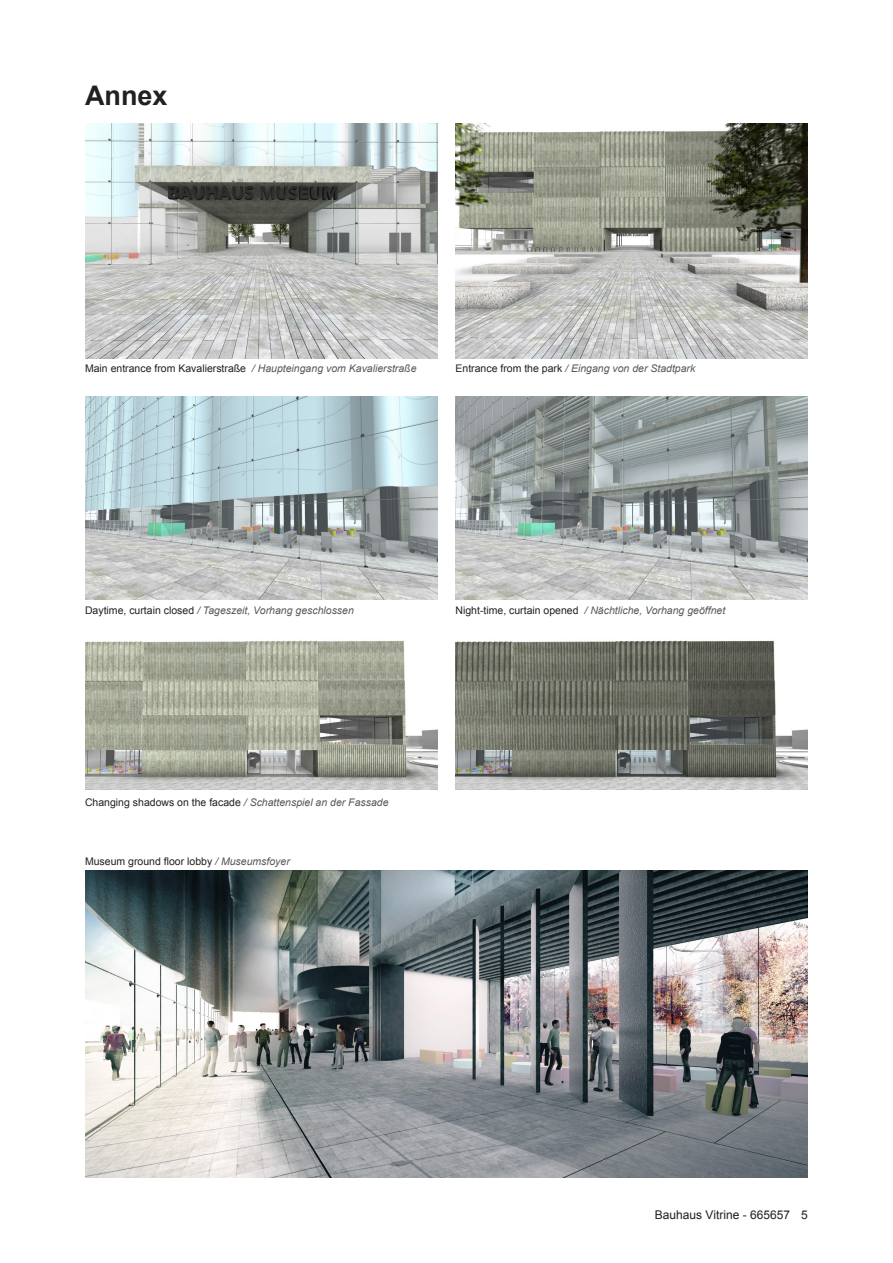
<style>
.page{position:relative;width:893px;height:1263px;background:#fff}
.page>*{position:absolute;margin:0;border:0;box-sizing:border-box;transform-origin:0 0}
.text{font:700 27px "Arial";color:#231f20}
.t1{font:12px "Arial";color:#231f20}
.text-2{font:10.5px "Arial";color:#231f20}
.text-3{font:italic 10.5px "Arial";color:#57585a}
.s1{font-style:italic;color:#57585a}
.s2{font-style:normal;color:#231f20}
</style>
<div class="page">
<img style="left:85px;top:123px;width:352px;height:235px">
<img style="left:85px;top:640px;width:352px;height:149px">
<img style="left:455px;top:640px;width:353px;height:149px">
<img style="left:455px;top:123px;width:353px;height:235px">
<img style="left:85px;top:396px;width:352px;height:204px">
<img style="left:455px;top:396px;width:353px;height:204px">
<img style="left:85px;top:870px;width:723px;height:308px">
<p class="text" style="left:85px;top:77px;width:84px">Annex</p>
<p class="text-2" style="left:85px;top:361px;width:333px">Main entrance from Kavalierstraße <span class="s1">/ Haupteingang vom Kavalierstraße</span></p>
<p class="text-3" style="left:455px;top:361px;width:241px"><span class="s2">Entrance from the park</span> / Eingang von der Stadtpark</p>
<p class="text-3" style="left:85px;top:604px;width:270px"><span class="s2">Daytime, curtain closed</span> / Tageszeit, Vorhang geschlossen</p>
<p class="text-3" style="left:455px;top:604px;width:271px"><span class="s2">Night-time, curtain opened</span> / Nächtliche, Vorhang geöffnet</p>
<p class="text-2" style="left:85px;top:796px;width:305px">Changing shadows on the facade <span class="s1">/ Schattenspiel an der Fassade</span></p>
<p class="text-2" style="left:85px;top:855px;width:206px">Museum ground floor lobby <span class="s1">/ Museumsfoyer</span></p>
<p class="t1" style="left:655px;top:1206px;width:155px">Bauhaus Vitrine - 665657 5</p>
</div>
